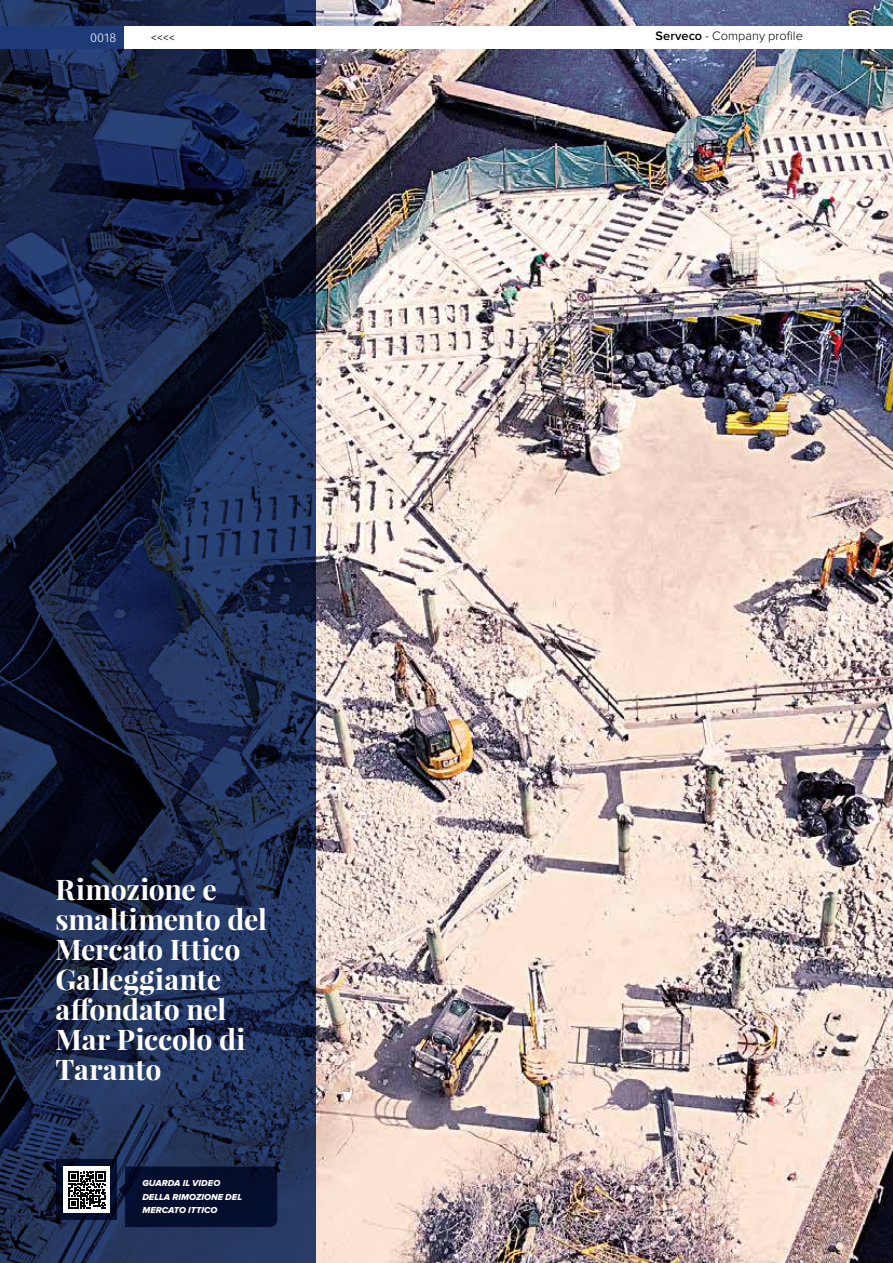
<style>
.page{position:relative;width:893px;height:1263px;background:#fff}
.page>*{position:absolute;margin:0;border:0;box-sizing:border-box;transform-origin:0 0}
.t1{font:700 28.5px/30px "Playfair Display";color:#fff}
.t2{font:300 12.75px "Proxima Nova";letter-spacing:.005em;color:#000}
.t3{font:300 12.75px "Fira Sans";color:#fff}
.t4{font:300 12.75px "Fira Sans";color:#000}
.t5{font:9px/13.5px "Proxima Nova Extrabld It";letter-spacing:.005em;color:#fff}
.s1{font-weight:600}
</style>
<div class="page">
<img style="left:0;top:0;width:893px;height:1263px">
<svg style="left:57px;top:1159px;width:60px;height:60px"></svg>
<svg style="left:119px;top:1166px;width:158px;height:61px;background:#060f2e"></svg>
<div style="left:64px;top:1166px;width:46px;height:47px;background:#fff"></div>
<svg style="left:68px;top:1171px;width:37px;height:37px"></svg>
<div style="left:0;top:26px;width:124px;height:23px;background:#1e3b77"></div>
<div style="left:124px;top:26px;width:769px;height:23px;background:#fff"></div>
<p class="t3" style="left:90px;top:28px;width:28px">0018</p>
<p class="t4" style="left:151px;top:28px;width:26px">&lt;&lt;&lt;&lt;</p>
<p class="t2" style="left:655px;top:29px;width:149px"><span class="s1">Serveco</span> - Company profile</p>
<p class="t1" style="left:55px;top:874px;width:213px">Rimozione e smaltimento del<br>Mercato Ittico<br>Galleggiante affondato nel<br>Mar Piccolo di<br>Taranto</p>
<p class="t5" style="left:142px;top:1177px;width:101px">GUARDA IL VIDEO<br>DELLA RIMOZIONE DEL<br>MERCATO ITTICO</p>
</div>
